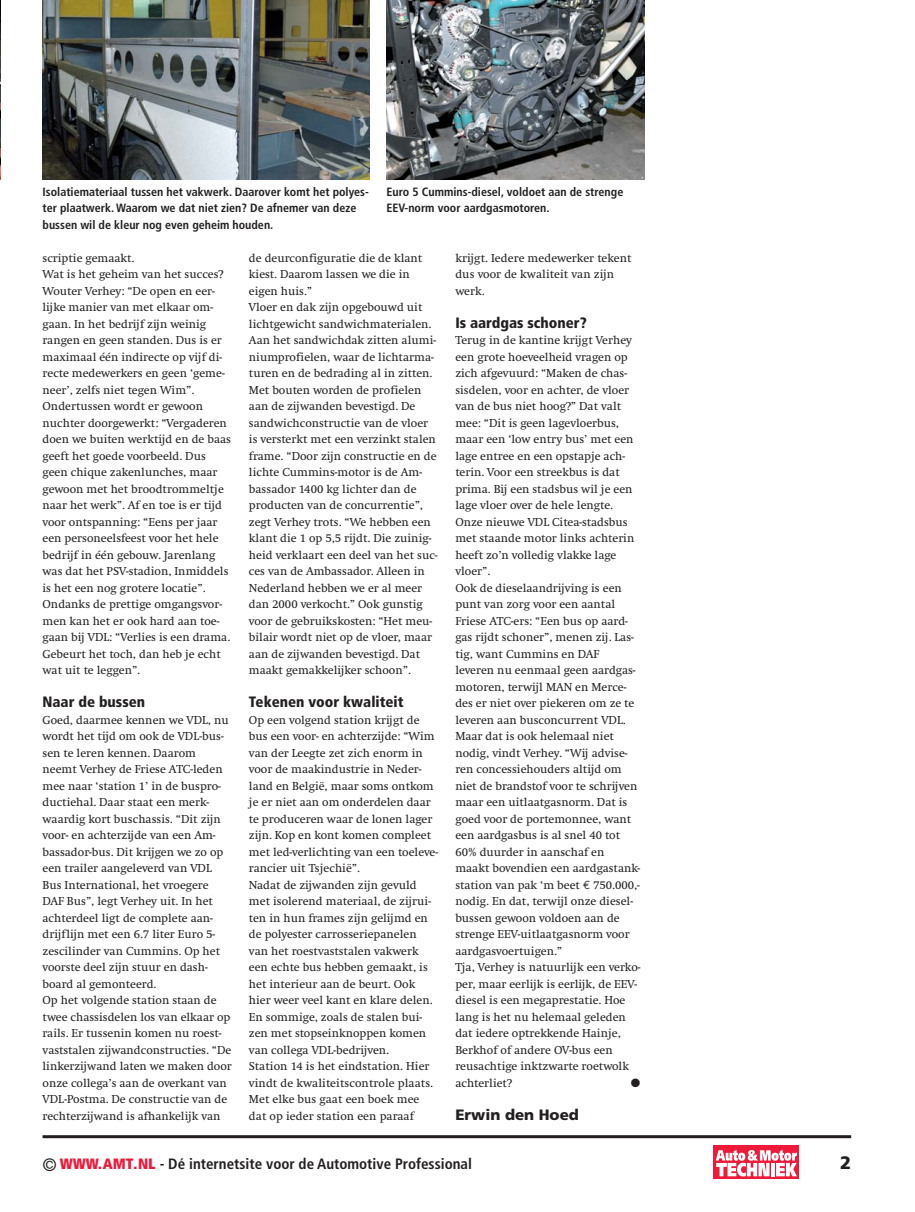
<style>
.page{position:relative;width:915px;height:1212px;background:#fff}
.page>*{position:absolute;margin:0;border:0;box-sizing:border-box;transform-origin:0 0}
.t1{font:900 18px "Frutiger LT Std";color:#231f20}
.t2{font:700 condensed 15px "Frutiger";color:#231f20}
.t3{font:900 condensed 15px "Frutiger LT Std";color:#231f20}
.t4{font:900 15px "Frutiger LT Std";color:#231f20}
.t5{font:12px/16.5px "Swift";color:#231f20}
.t6{font:700 condensed 12px/16.5px "Frutiger LT Std";color:#231f20}
.t7{font:12px "Zapf Dingbats ITC";color:#231f20}
.s1{font-family:"Euro Mono"}
.s2{font-weight:400;font-size:18px}
.s3{font-weight:900;color:#ed1a3a}
</style>
<div class="page">
<hr style="left:43px;top:1135px;width:807px;height:3px;background:#231f20">
<img style="left:0;top:0;width:1px;height:179px">
<img style="left:43px;top:0;width:326px;height:179px">
<img style="left:386px;top:0;width:258px;height:179px">
<div style="left:713px;top:1146px;width:86px;height:33px;background:#ed1a3a"></div>
<svg style="left:715px;top:1150px;width:81px;height:26px"></svg>
<p class="t6" style="left:43px;top:184px;width:328px">Isolatiemateriaal tussen het vakwerk. Daarover komt het polyes&shy;ter plaatwerk. Waarom we dat niet zien? De afnemer van deze bussen wil de kleur nog even geheim houden.</p>
<p class="t6" style="left:386px;top:184px;width:238px">Euro 5 Cummins-diesel, voldoet aan de strenge<br>EEV-norm voor aardgasmotoren.</p>
<p class="t5" style="left:43px;top:251px;width:190px">scriptie gemaakt.<br>Wat is het geheim van het succes?<br>Wouter Verhey: “De open en eer&shy;lijke manier van met elkaar om&shy;gaan. In het bedrijf zijn weinig rangen en geen standen. Dus is er maximaal één indirecte op vijf di&shy;recte medewerkers en geen ‘geme&shy;neer’, zelfs niet tegen Wim”.<br>Ondertussen wordt er gewoon nuchter doorgewerkt: “Vergaderen doen we buiten werktijd en de baas geeft het goede voorbeeld. Dus geen chique zakenlunches, maar gewoon met het broodtrommeltje naar het werk”. Af en toe is er tijd voor ontspanning: “Eens per jaar een personeelsfeest voor het hele bedrijf in één gebouw. Jarenlang was dat het PSV-stadion, Inmiddels is het een nog grotere locatie”.<br>Ondanks de prettige omgangsvor&shy;men kan het er ook hard aan toe&shy;gaan bij VDL: “Verlies is een drama.<br>Gebeurt het toch, dan heb je echt wat uit te leggen”.</p>
<p class="t3" style="left:43px;top:696px;width:104px">Naar de bussen</p>
<p class="t5" style="left:43px;top:713px;width:191px">Goed, daarmee kennen we VDL, nu wordt het tijd om ook de VDL-bus&shy;sen te leren kennen. Daarom neemt Verhey de Friese ATC-leden mee naar ‘station 1’ in de buspro&shy;ductiehal. Daar staat een merk&shy;waardig kort buschassis. “Dit zijn voor- en achterzijde van een Am&shy;bassador-bus. Dit krijgen we zo op een trailer aangeleverd van VDL<br>Bus International, het vroegere<br>DAF Bus”, legt Verhey uit. In het achterdeel ligt de complete aan&shy;drijflijn met een 6.7 liter Euro 5- zescilinder van Cummins. Op het voorste deel zijn stuur en dash&shy;board al gemonteerd.<br>Op het volgende station staan de twee chassisdelen los van elkaar op rails. Er tussenin komen nu roest&shy;vaststalen zijwandconstructies. “De linkerzijwand laten we maken door onze collega’s aan de overkant van<br>VDL-Postma. De constructie van de rechterzijwand is afhankelijk van</p>
<p class="t5" style="left:249px;top:251px;width:190px">de deurconfiguratie die de klant kiest. Daarom lassen we die in eigen huis.”<br>Vloer en dak zijn opgebouwd uit lichtgewicht sandwichmaterialen.<br>Aan het sandwichdak zitten alumi&shy;niumprofielen, waar de lichtarma&shy;turen en de bedrading al in zitten.<br>Met bouten worden de profielen aan de zijwanden bevestigd. De sandwichconstructie van de vloer is versterkt met een verzinkt stalen frame. “Door zijn constructie en de lichte Cummins-motor is de Am&shy;bassador 1400 kg lichter dan de producten van de concurrentie”, zegt Verhey trots. “We hebben een klant die 1 op 5,5 rijdt. Die zuinig&shy;heid verklaart een deel van het suc&shy;ces van de Ambassador. Alleen in<br>Nederland hebben we er al meer dan 2000 verkocht.” Ook gunstig voor de gebruikskosten: “Het meu&shy;bilair wordt niet op de vloer, maar aan de zijwanden bevestigd. Dat maakt gemakkelijker schoon”.</p>
<p class="t3" style="left:249px;top:696px;width:156px">Tekenen voor kwaliteit</p>
<p class="t5" style="left:249px;top:713px;width:190px">Op een volgend station krijgt de bus een voor- en achterzijde: “Wim van der Leegte zet zich enorm in voor de maakindustrie in Neder&shy;land en België, maar soms ontkom je er niet aan om onderdelen daar te produceren waar de lonen lager zijn. Kop en kont komen compleet met led-verlichting van een toeleve&shy;rancier uit Tsjechië”.<br>Nadat de zijwanden zijn gevuld met isolerend materiaal, de zijrui&shy;ten in hun frames zijn gelijmd en de polyester carrosseriepanelen van het roestvaststalen vakwerk een echte bus hebben gemaakt, is het interieur aan de beurt. Ook hier weer veel kant en klare delen.<br>En sommige, zoals de stalen bui&shy;zen met stopseinknoppen komen van collega VDL-bedrijven.<br>Station 14 is het eindstation. Hier vindt de kwaliteitscontrole plaats.<br>Met elke bus gaat een boek mee dat op ieder station een paraaf</p>
<p class="t5" style="left:455px;top:251px;width:178px">krijgt. Iedere medewerker tekent dus voor de kwaliteit van zijn werk.</p>
<p class="t3" style="left:455px;top:317px;width:133px">Is aardgas schoner?</p>
<p class="t5" style="left:455px;top:333px;width:186px">Terug in de kantine krijgt Verhey een grote hoeveelheid vragen op zich afgevuurd: “Maken de chas&shy;sisdelen, voor en achter, de vloer van de bus niet hoog?” Dat valt mee: “Dit is geen lagevloerbus, maar een ‘low entry bus’ met een lage entree en een opstapje ach&shy;terin. Voor een streekbus is dat prima. Bij een stadsbus wil je een lage vloer over de hele lengte.<br>Onze nieuwe VDL Citea-stadsbus met staande motor links achterin heeft zo’n volledig vlakke lage vloer”.<br>Ook de dieselaandrijving is een punt van zorg voor een aantal<br>Friese ATC-ers: “Een bus op aard&shy;gas rijdt schoner”, menen zij. Las&shy;tig, want Cummins en DAF leveren nu eenmaal geen aardgas&shy;motoren, terwijl MAN en Merce&shy;des er niet over piekeren om ze te leveren aan busconcurrent VDL.<br>Maar dat is ook helemaal niet nodig, vindt Verhey. “Wij advise&shy;ren concessiehouders altijd om niet de brandstof voor te schrijven maar een uitlaatgasnorm. Dat is goed voor de portemonnee, want een aardgasbus is al snel 40 tot<br>60% duurder in aanschaf en maakt bovendien een aardgastank&shy;station van pak ‘m beet <span class="s1">€</span> 750.000,- nodig. En dat, terwijl onze diesel&shy;bussen gewoon voldoen aan de strenge EEV-uitlaatgasnorm voor aardgasvoertuigen.”<br>Tja, Verhey is natuurlijk een verko&shy;per, maar eerlijk is eerlijk, de EEV&shy;diesel is een megaprestatie. Hoe lang is het nu helemaal geleden dat iedere optrekkende Hainje,<br>Berkhof of andere OV-bus een reusachtige inktzwarte roetwolk achterliet?</p>
<p class="t7" style="left:630px;top:1078px;width:11px">●</p>
<p class="t4" style="left:455px;top:1106px;width:125px">Erwin den Hoed</p>
<p class="t2" style="left:43px;top:1158px;width:431px"><span class="s2">©</span> <span class="s3">WWW.AMT.NL</span> - Dé internetsite voor de Automotive Professional</p>
<h1 class="t1" style="left:839px;top:1153px;width:13px">2</h1>
</div>
